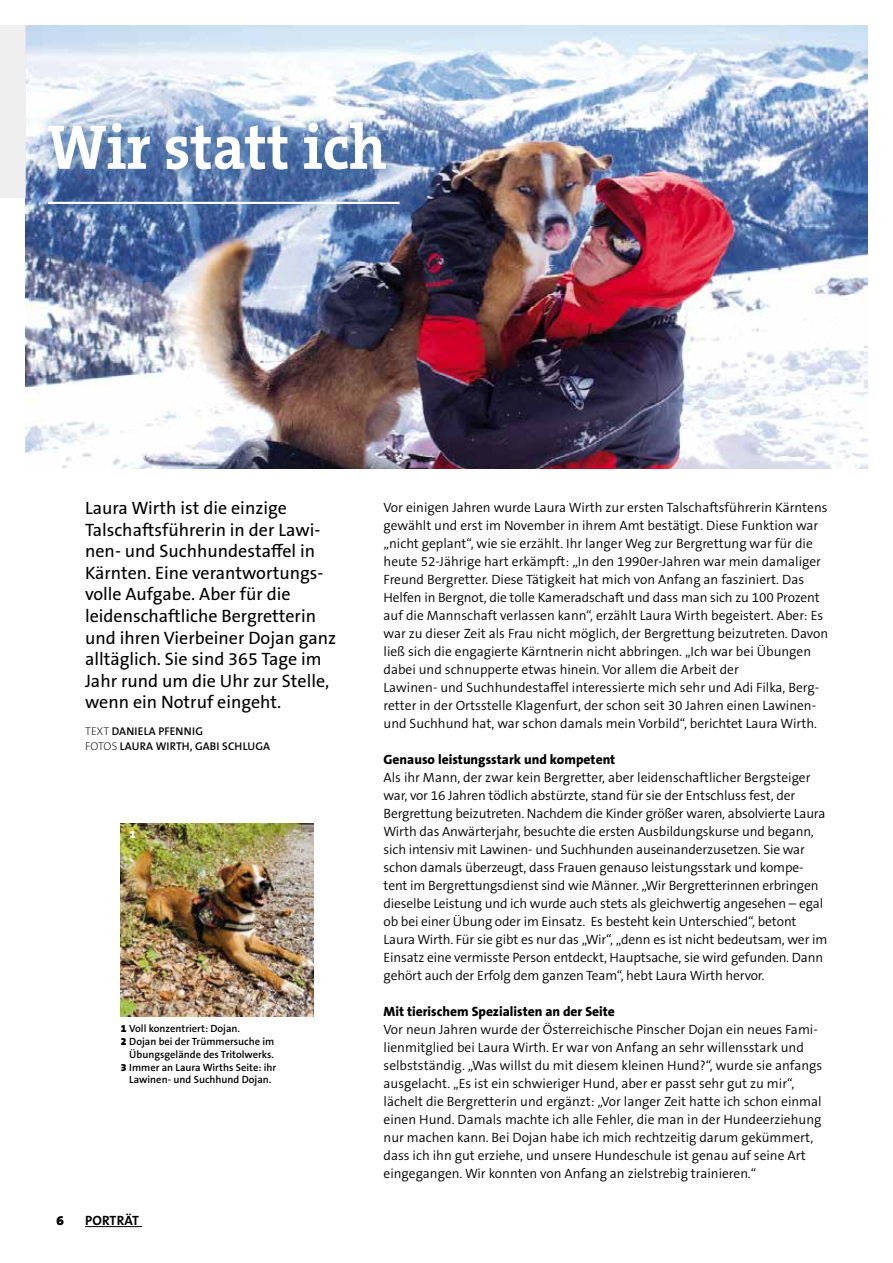
<style>
.page{position:relative;width:893px;height:1263px;background:#fff}
.page>*{position:absolute;margin:0;border:0;box-sizing:border-box;transform-origin:0 0}
.t1{font:700 63.9px "The Serif B W7";color:#fff;scale:.94 1}
.t2{font:18px/21.6px "The Sans B W5 Plain";color:#000}
.t3{font:300 13.5px/18px "The Sans B W4";color:#000}
.t4{font:800 13.5px "The Sans B W8";color:#000}
.t5{font:700 13.5px "The Sans B W7";letter-spacing:.01em;color:#000}
.t6{font:900 13.5px "The Serif B W9";color:#000}
.t7{font:600 11.25px/14.2px "The Sans B W6";letter-spacing:.015em;color:#000}
.t8{font:600 10.5px "The Sans B W6";color:#000}
.t9{font:900 10.5px "The Sans B W9";color:#fff}
.s1{font-family:"The Sans B W2";font-weight:200}
.s2{font-family:"The Sans B W9";font-weight:900}
</style>
<div class="page">
<img style="left:26px;top:26px;width:841px;height:443px">
<hr style="left:85px;top:1226px;width:57px;height:1px;background:#000">
<div style="left:37px;top:111px;width:379px;height:110px;background:#4774a1;opacity:.75"></div>
<hr style="left:48px;top:202px;width:352px;height:2px;background:#fff">
<div style="left:0;top:26px;width:26px;height:172px;background:#e9e9ea"></div>
<img style="left:121px;top:824px;width:192px;height:192px">
<h1 class="t1" style="left:48px;top:105px;width:362px">Wir statt ich</h1>
<p class="t2" style="left:85px;top:497px;width:253px">Laura Wirth ist die einzige<br>Talschaftsführerin in der Lawi&shy;nen- und Suchhundestaffel in<br>Kärnten. Eine verantwortungs&shy;volle Aufgabe. Aber für die leidenschaftliche Bergretterin und ihren Vierbeiner Dojan ganz alltäglich. Sie sind 365 Tage im<br>Jahr rund um die Uhr zur Stelle, wenn ein Notruf eingeht.</p>
<p class="t7" style="left:85px;top:725px;width:187px"><span class="s1">TEXT</span> DANIELA PFENNIG<br><span class="s1">FOTOS</span> LAURA WIRTH, GABI SCHLUGA</p>
<p class="t9" style="left:130px;top:828px;width:7px">1</p>
<p class="t8" style="left:121px;top:1022px;width:121px"><span class="s2">1</span> Voll konzentriert: Dojan.</p>
<p class="t8" style="left:121px;top:1035px;width:155px"><span class="s2">2</span> Dojan bei der Trümmersuche im</p>
<p class="t8" style="left:129px;top:1047px;width:146px">Übungsgelände des Tritolwerks.</p>
<p class="t8" style="left:121px;top:1060px;width:157px"><span class="s2">3</span> Immer an Laura Wirths Seite: ihr</p>
<p class="t8" style="left:129px;top:1073px;width:144px">Lawinen- und Suchhund Dojan.</p>
<p class="t6" style="left:56px;top:1211px;width:9px">6</p>
<p class="t5" style="left:85px;top:1211px;width:55px">PORTRÄT</p>
<p class="t3" style="left:384px;top:498px;width:446px">Vor einigen Jahren wurde Laura Wirth zur ersten Talschaftsführerin Kärntens gewählt und erst im November in ihrem Amt bestätigt. Diese Funktion war „nicht geplant“, wie sie erzählt. Ihr langer Weg zur Bergrettung war für die heute 52-Jährige hart erkämpft: „In den 1990er-Jahren war mein damaliger Freund Bergretter. Diese Tätigkeit hat mich von Anfang an fasziniert. Das Helfen in Bergnot, die tolle Kameradschaft und dass man sich zu 100 Prozent auf die Mannschaft verlassen kann“, erzählt Laura Wirth begeistert. Aber: Es war zu dieser Zeit als Frau nicht möglich, der Bergrettung beizutreten. Davon ließ sich die engagierte Kärntnerin nicht abbringen. „Ich war bei Übungen dabei und schnupperte etwas hinein. Vor allem die Arbeit der<br>Lawinen- und Suchhundestaffel interessierte mich sehr und Adi Filka, Berg&shy;retter in der Ortsstelle Klagenfurt, der schon seit 30 Jahren einen Lawinen&shy;und Suchhund hat, war schon damals mein Vorbild“, berichtet Laura Wirth.</p>
<p class="t4" style="left:384px;top:751px;width:233px">Genauso leistungsstark und kompetent</p>
<p class="t3" style="left:384px;top:768px;width:445px">Als ihr Mann, der zwar kein Bergretter, aber leidenschaftlicher Bergsteiger war, vor 16 Jahren tödlich abstürzte, stand für sie der Entschluss fest, der Bergrettung beizutreten. Nachdem die Kinder größer waren, absolvierte Laura Wirth das Anwärterjahr, besuchte die ersten Ausbildungskurse und begann, sich intensiv mit Lawinen- und Suchhunden auseinanderzusetzen. Sie war schon damals überzeugt, dass Frauen genauso leistungsstark und kompe&shy;tent im Bergrettungsdienst sind wie Männer. „Wir Bergretterinnen erbringen dieselbe Leistung und ich wurde auch stets als gleichwertig angesehen – egal ob bei einer Übung oder im Einsatz. Es besteht kein Unterschied“, betont Laura Wirth. Für sie gibt es nur das „Wir“, „denn es ist nicht bedeutsam, wer im Einsatz eine vermisste Person entdeckt, Hauptsache, sie wird gefunden. Dann gehört auch der Erfolg dem ganzen Team“, hebt Laura Wirth hervor.</p>
<p class="t4" style="left:384px;top:1003px;width:233px">Mit tierischem Spezialisten an der Seite</p>
<p class="t3" style="left:384px;top:1020px;width:440px">Vor neun Jahren wurde der Österreichische Pinscher Dojan ein neues Fami&shy;lienmitglied bei Laura Wirth. Er war von Anfang an sehr willensstark und selbstständig. „Was willst du mit diesem kleinen Hund?“, wurde sie anfangs ausgelacht. „Es ist ein schwieriger Hund, aber er passt sehr gut zu mir“, lächelt die Bergretterin und ergänzt: „Vor langer Zeit hatte ich schon einmal einen Hund. Damals machte ich alle Fehler, die man in der Hundeerziehung nur machen kann. Bei Dojan habe ich mich rechtzeitig darum gekümmert, dass ich ihn gut erziehe, und unsere Hundeschule ist genau auf seine Art eingegangen. Wir konnten von Anfang an zielstrebig trainieren.“</p>
</div>
